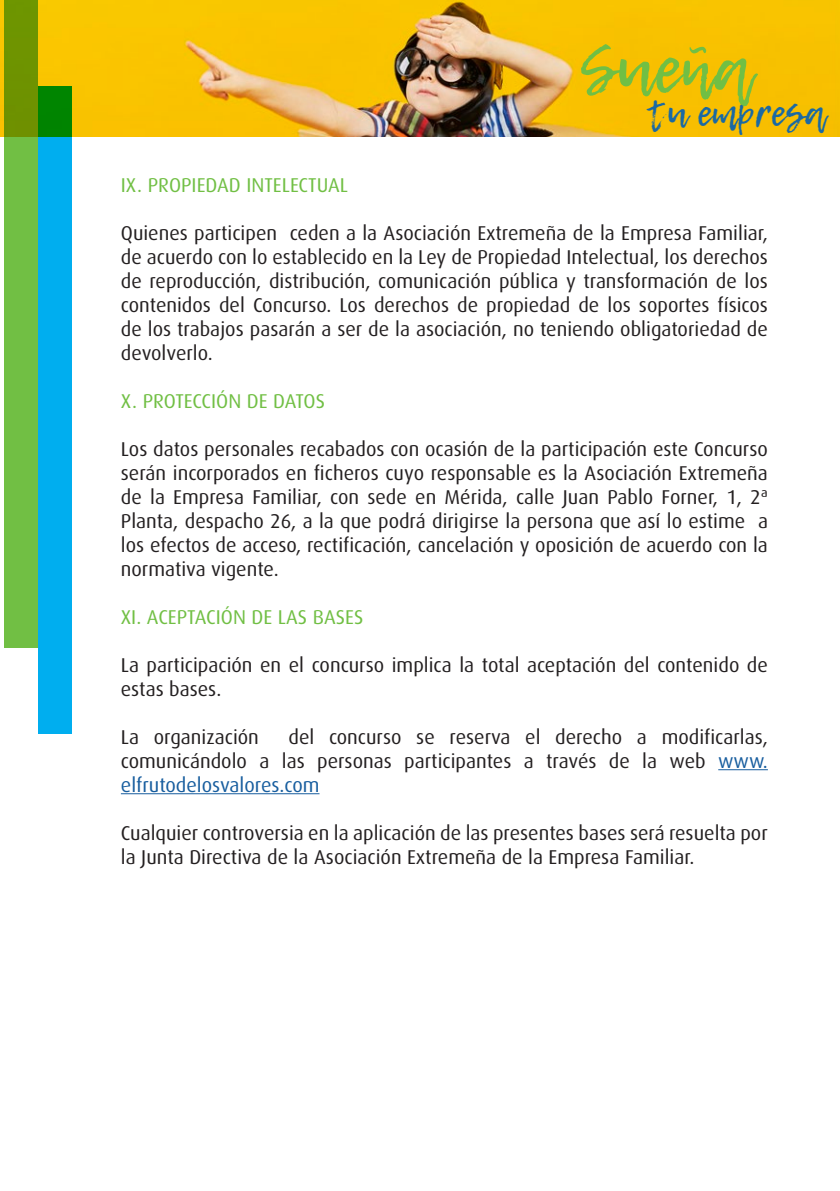
<style>
.page{position:relative;width:840px;height:1191px;background:#fff}
.page>*{position:absolute;margin:0;border:0;box-sizing:border-box;transform-origin:0 0}
.t1{font:68.4px "Lemon Tuesday";color:#71bf44}
.t2{font:37px "Lemon Tuesday";color:#1a69a3}
.t3{font:20px/24px "Dax";color:#231f20;text-align:justify}
.t4{font:20px "Dax";color:#71bf44}
.s1{color:#175d9e}
</style>
<div class="page">
<img style="left:0;top:0;width:839px;height:136px">
<div style="left:38px;top:86px;width:34px;height:647px;background:#00aeef"></div>
<svg style="left:4px;top:0;width:34px;height:648px;background:#70b535"></svg>
<hr style="left:717px;top:769px;width:50px;height:1px;background:#175d9e">
<hr style="left:121px;top:793px;width:198px;height:1px;background:#175d9e">
<h1 class="t1" style="left:580px;top:29px;width:171px">Sueña</h1>
<h2 class="t2" style="left:646px;top:92px;width:180px">tu empresa</h2>
<p class="t4" style="left:121px;top:173px;width:229px">IX. PROPIEDAD INTELECTUAL</p>
<p class="t3" style="left:121px;top:221px;width:648px">Quienes participen ceden a la Asociación Extremeña de la Empresa Familiar, de acuerdo con lo establecido en la Ley de Propiedad Intelectual, los derechos de reproducción, distribución, comunicación pública y transformación de los contenidos del Concurso. Los derechos de propiedad de los soportes físicos de los trabajos pasarán a ser de la asociación, no teniendo obligatoriedad de devolverlo.</p>
<p class="t4" style="left:121px;top:389px;width:205px">X. PROTECCIÓN DE DATOS</p>
<p class="t3" style="left:121px;top:437px;width:648px">Los datos personales recabados con ocasión de la participación este Concurso serán incorporados en ficheros cuyo responsable es la Asociación Extremeña de la Empresa Familiar, con sede en Mérida, calle Juan Pablo Forner, 1, 2ª Planta, despacho 26, a la que podrá dirigirse la persona que así lo estime a los efectos de acceso, rectificación, cancelación y oposición de acuerdo con la normativa vigente.</p>
<p class="t4" style="left:121px;top:605px;width:244px">XI. ACEPTACIÓN DE LAS BASES</p>
<p class="t3" style="left:121px;top:653px;width:648px">La participación en el concurso implica la total aceptación del contenido de estas bases.</p>
<p class="t3" style="left:121px;top:725px;width:139px">La organización</p>
<p class="t3" style="left:121px;top:725px;width:648px;text-indent:167px">del concurso se reserva el derecho a modificarlas, comunicándolo a las personas participantes a través de la web <span class="s1">www. elfrutodelosvalores.com</span></p>
<p class="t3" style="left:121px;top:821px;width:648px">Cualquier controversia en la aplicación de las presentes bases será resuelta por la Junta Directiva de la Asociación Extremeña de la Empresa Familiar.</p>
</div>
